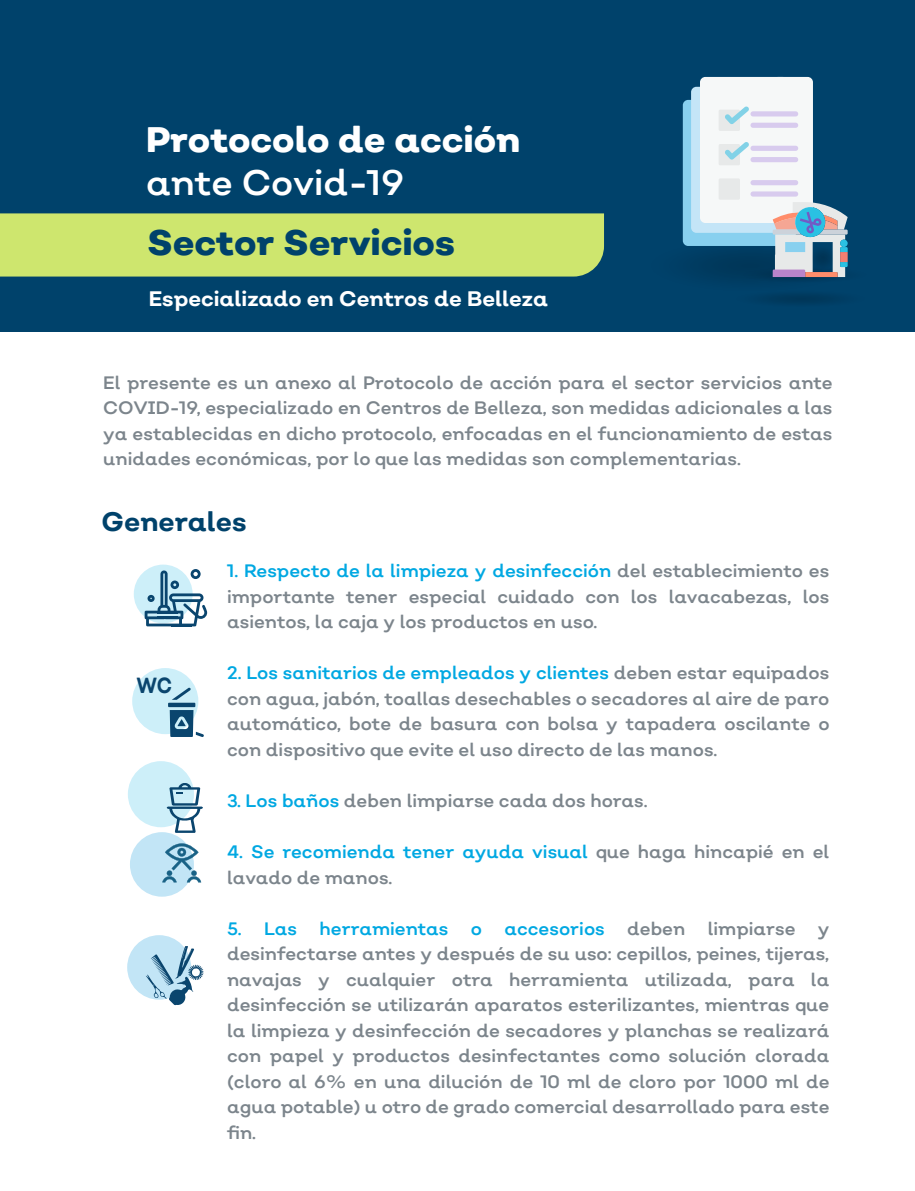
<style>
.page{position:relative;width:915px;height:1191px;background:#fff}
.page>*{position:absolute;margin:0;border:0;box-sizing:border-box;transform-origin:0 0}
.t1{font:800 35.55px "Nutmeg";color:#fff}
.t2{font:800 35.55px "Nutmeg";color:#00426b}
.t3{font:35.55px "Nutmeg";color:#fff}
.t4{font:700 26.7px "Nutmeg";color:#00426b}
.t5{font:700 21.9px "Nutmeg";color:#0a456e;scale:.84 1}
.t6{font:700 21px "Nutmeg";color:#fff}
.t7{font:18px/25.5px "Nutmeg";color:#7c858c;text-align:justify}
.s1{color:#00a8e2}
</style>
<div class="page">
<div style="left:0;top:0;width:914px;height:331px;background:#00426b"></div>
<div style="left:0;top:213px;width:603px;height:63px;background:#cee66e"></div>
<div style="left:130px;top:832px;width:64px;height:64px;background:#c2e5f6;border-radius:50%"></div>
<svg style="left:162px;top:843px;width:39px;height:39px"></svg>
<svg style="left:134px;top:564px;width:58px;height:59px"></svg>
<svg style="left:145px;top:569px;width:63px;height:57px"></svg>
<hr style="left:157px;top:611px;width:21px;height:2px;background:#0a456e">
<hr style="left:157px;top:616px;width:21px;height:3px;background:#0a456e">
<hr style="left:171px;top:623px;width:20px;height:3px;background:#0a456e">
<div style="left:127px;top:935px;width:64px;height:64px;background:#c2e5f6;border-radius:50%"></div>
<svg style="left:146px;top:946px;width:57px;height:59px"></svg>
<div style="left:128px;top:761px;width:66px;height:66px;background:#cdeff9;border-radius:50%"></div>
<svg style="left:167px;top:783px;width:36px;height:50px"></svg>
<div style="left:132px;top:668px;width:66px;height:66px;background:#cdeff9;border-radius:50%"></div>
<svg style="left:172px;top:687px;width:19px;height:13px"></svg>
<div style="left:168px;top:702px;width:27px;height:5px;background:#0a456e"></div>
<svg style="left:170px;top:710px;width:34px;height:27px"></svg>
<div style="left:735px;top:290px;width:130px;height:17px;background:#003d64;border-radius:50%"></div>
<div style="left:650px;top:239px;width:199px;height:52px;background:#003d64;border-radius:50%"></div>
<div style="left:742px;top:266px;width:124px;height:17px;background:linear-gradient(to right,#003557,#004068);border-radius:50%"></div>
<div style="left:682px;top:100px;width:113px;height:146px;background:#88d0ef;border-radius:5px"></div>
<div style="left:690px;top:87px;width:113px;height:146px;background:#c4e5f7;border-radius:5px"></div>
<div style="left:699px;top:77px;width:113px;height:146px;background:#f6f8f8;border-radius:5px"></div>
<div style="left:718px;top:110px;width:21px;height:21px;background:#e7e9e9"></div>
<div style="left:718px;top:144px;width:21px;height:21px;background:#e7e9e9"></div>
<div style="left:718px;top:178px;width:21px;height:22px;background:#e7e9e9"></div>
<div style="left:750px;top:111px;width:48px;height:5px;background:#d8cbee;border-radius:3px"></div>
<div style="left:750px;top:123px;width:48px;height:5px;background:#d8cbee;border-radius:3px"></div>
<div style="left:750px;top:146px;width:48px;height:5px;background:#d8cbee;border-radius:3px"></div>
<div style="left:750px;top:157px;width:48px;height:5px;background:#d8cbee;border-radius:3px"></div>
<div style="left:750px;top:180px;width:48px;height:5px;background:#d8cbee;border-radius:3px"></div>
<div style="left:750px;top:191px;width:48px;height:6px;background:#d8cbee;border-radius:3px"></div>
<svg style="left:725px;top:106px;width:24px;height:18px"></svg>
<svg style="left:725px;top:142px;width:24px;height:18px"></svg>
<svg style="left:772px;top:77px;width:75px;height:200px"></svg>
<h1 class="t1" style="left:146px;top:116px;width:376px">Protocolo de acción</h1>
<h1 class="t3" style="left:146px;top:159px;width:259px">ante Covid-19</h1>
<h1 class="t2" style="left:147px;top:219px;width:309px">Sector Servicios</h1>
<p class="t6" style="left:149px;top:284px;width:401px">Especializado en Centros de Belleza</p>
<p class="t7" style="left:103px;top:369px;width:730px">El presente es un anexo al Protocolo de acción para el sector servicios ante COVID-19, especializado en Centros de Belleza, son medidas adicionales a las ya establecidas en dicho protocolo, enfocadas en el funcionamiento de estas unidades económicas, por lo que las medidas son complementarias.</p>
<h2 class="t4" style="left:101px;top:504px;width:147px">Generales</h2>
<p class="t7" style="left:227px;top:558px;width:603px"><span class="s1">1. Respecto de la limpieza y desinfección</span> del establecimiento es importante tener especial cuidado con los lavacabezas, los asientos, la caja y los productos en uso.</p>
<p class="t7" style="left:227px;top:660px;width:603px"><span class="s1">2. Los sanitarios de empleados y clientes</span> deben estar equipados con agua, jabón, toallas desechables o secadores al aire de paro automático, bote de basura con bolsa y tapadera oscilante o con dispositivo que evite el uso directo de las manos.</p>
<p class="t7" style="left:227px;top:787px;width:422px"><span class="s1">3. Los baños</span> deben limpiarse cada dos horas.</p>
<p class="t7" style="left:227px;top:838px;width:603px"><span class="s1">4. Se recomienda tener ayuda visual</span> que haga hincapié en el lavado de manos.</p>
<p class="t7" style="left:227px;top:915px;width:603px"><span class="s1">5. Las herramientas o accesorios</span> deben limpiarse y desinfectarse antes y después de su uso: cepillos, peines, tijeras, navajas y cualquier otra herramienta utilizada, para la desinfección se utilizarán aparatos esterilizantes, mientras que la limpieza y desinfección de secadores y planchas se realizará con papel y productos desinfectantes como solución clorada (cloro al 6% en una dilución de 10 ml de cloro por 1000 ml de agua potable) u otro de grado comercial desarrollado para este fin.</p>
<p class="t5" style="left:136px;top:671px;width:44px">WC</p>
</div>
